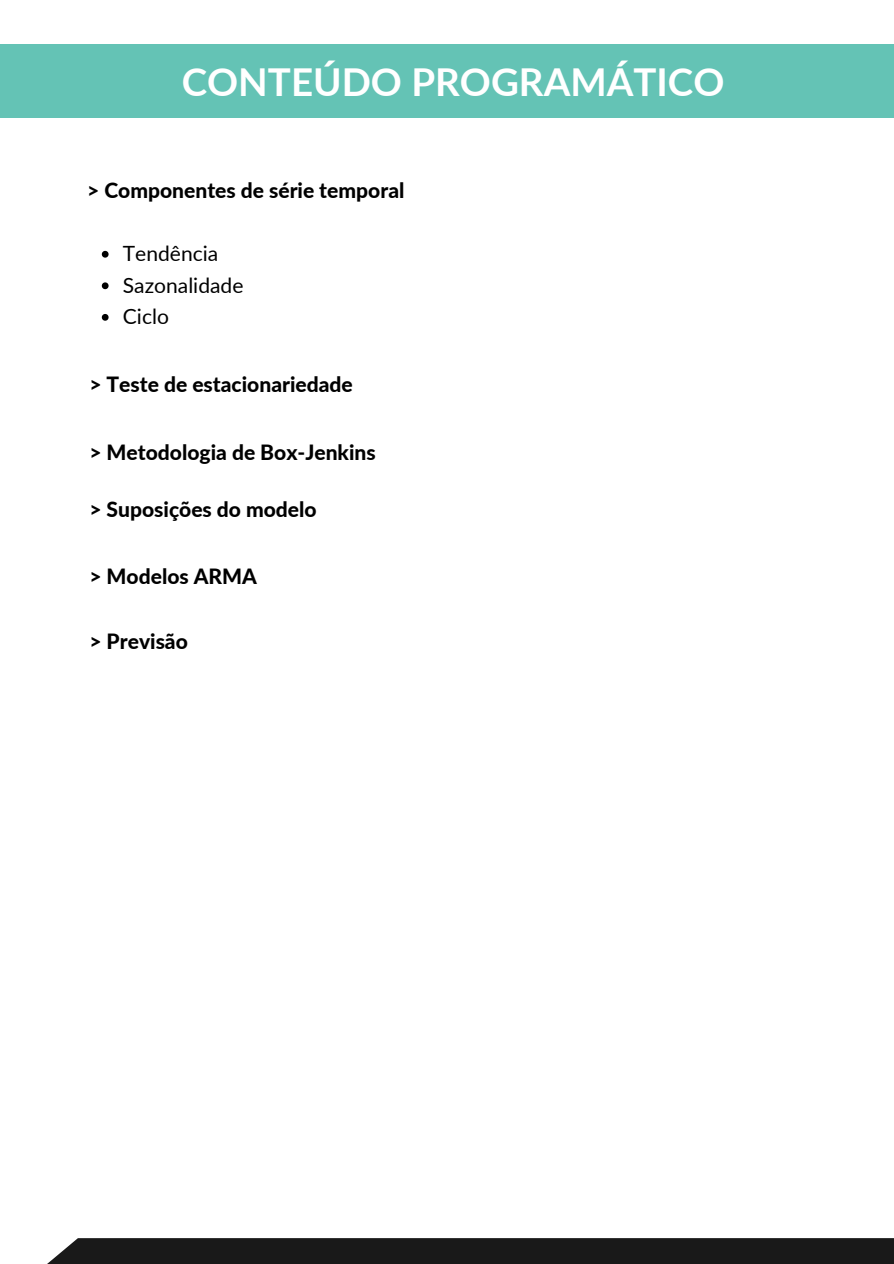
<style>
.page{position:relative;width:894px;height:1264px;background:#fff}
.page>*{position:absolute;margin:0;border:0;box-sizing:border-box;transform-origin:0 0}
.t1{font:700 38.4px "Lato";color:#fff}
.t2{font:800 21px "Lato";color:#000}
.t3{font:21px/31.5px "Lato";color:#000}
</style>
<div class="page">
<div style="left:0;top:44px;width:893px;height:73px;background:#64c3b5"></div>
<div style="left:48px;top:1238px;width:845px;height:25px;background:#191919"></div>
<svg style="left:102px;top:251px;width:6px;height:7px"></svg>
<svg style="left:102px;top:282px;width:6px;height:7px"></svg>
<svg style="left:102px;top:314px;width:6px;height:7px"></svg>
<h1 class="t1" style="left:182px;top:58px;width:544px">CONTEÚDO PROGRAMÁTICO</h1>
<p class="t2" style="left:87px;top:177px;width:319px">&gt; Componentes de série temporal</p>
<p class="t3" style="left:123px;top:237px;width:122px">Tendência<br>Sazonalidade<br>Ciclo</p>
<p class="t2" style="left:89px;top:371px;width:265px">&gt; Teste de estacionariedade</p>
<p class="t2" style="left:89px;top:439px;width:288px">&gt; Metodologia de Box-Jenkins</p>
<p class="t2" style="left:89px;top:496px;width:229px">&gt; Suposições do modelo</p>
<p class="t2" style="left:89px;top:563px;width:169px">&gt; Modelos ARMA</p>
<p class="t2" style="left:89px;top:628px;width:100px">&gt; Previsão</p>
</div>
